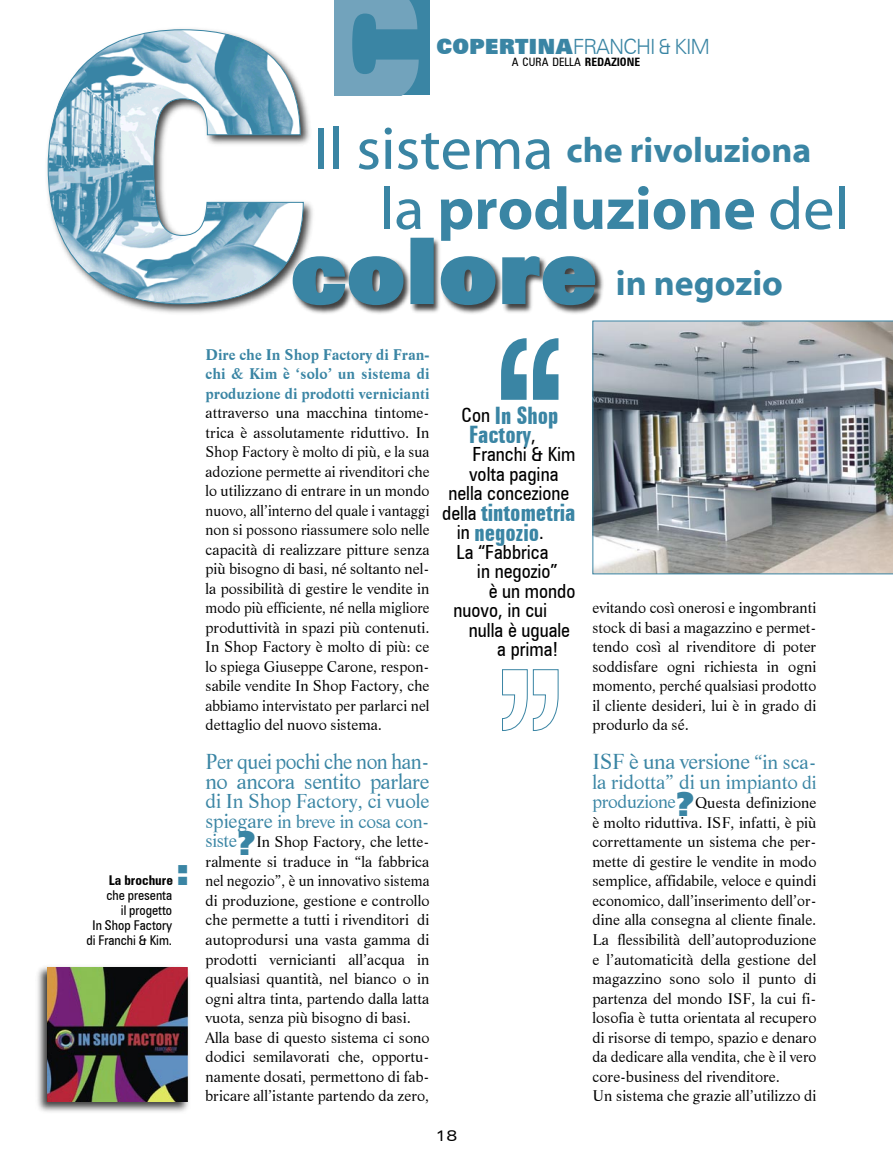
<style>
.page{position:relative;width:893px;height:1170px;background:#fff}
.page>*{position:absolute;margin:0;border:0;box-sizing:border-box;transform-origin:0 0}
.corpo_testo{font:900 90px "Zurich BT";color:#3a85a4}
.didascalia_sx{font:60px "Myriad Bd Web";color:#3a85a4}
.corpo_testo-2{font:900 37.5px "Zurich BT";color:#3a85a4}
.didascalia_sx-2{font:34.95px "Myriad Bd Web";color:#3a85a4}
.corpo_testo-3{font:700 extra-condensed 24px/19.5px "Zurich BT";color:#3a85a4}
.corpo_testo-4{font:21px/19.5px "Life BT";letter-spacing:-.025em;color:#3a85a4;scale:.95 1}
.corpo_testo-5{font:21px "Life BT";letter-spacing:-.025em;color:#3a85a4}
.didascalia_sx-3{font:300 21px "Zurich BT";letter-spacing:-.05em;color:#3a85a4}
.corpo_testo-6{font:condensed 19.5px "Zurich BT";color:#000}
.corpo_testo-7{font:19.5px "Life BT";letter-spacing:-.01em;color:#3a85a4}
.corpo_testo-8{font:18px/19.5px "Life BT";letter-spacing:-.025em;color:#3a85a4}
.corpo_testo-9{font:15px/19.5px "Life BT";color:#000;text-align:justify}
.didascalia_sx-4{font:700 15px "Life BT";color:#3a85a4}
.t1{font:expanded 15px "Zurich BT";color:#000}
.corpo_testo-10{font:condensed 13.5px/15px "Zurich BT";color:#000;text-align:right}
.corpo_testo-11{font:700 condensed 13.5px "Zurich BT";color:#000}
.didascalia_sx-5{font:condensed 11.55px "Zurich BT";color:#000}
.s1{font-weight:900}
.s2{font-weight:700}
.s3{font-family:"Myriad Web";font-size:60px}
.s4{font-family:"Myriad Web"}
.s5{font-weight:700;color:#3a85a4}
.s6{font-size:19.5px}
.s7{font-family:"Zurich BT";font-weight:900;font-size:33px;color:#3a85a4}
.s8{font-weight:400;font-stretch:condensed;font-size:19.5px;color:#000}
.s9{font-size:18px}
.s10{font-size:18px;color:#3a85a4}
</style>
<div class="page">
<img style="left:592px;top:320px;width:301px;height:254px">
<div style="left:43px;top:25px;width:273px;height:292px;background:#000;opacity:.75"></div>
<svg style="left:47px;top:29px;width:257px;height:288px"></svg>
<div style="left:334px;top:0;width:95px;height:95px;background:#3a85a4"></div>
<svg style="left:334px;top:0;width:85px;height:95px"></svg>
<svg style="left:533px;top:338px;width:25px;height:62px"></svg>
<svg style="left:501px;top:338px;width:26px;height:62px"></svg>
<svg style="left:502px;top:669px;width:57px;height:62px"></svg>
<div style="left:291px;top:236px;width:315px;height:79px;background:#000;opacity:.75"></div>
<svg style="left:292px;top:255px;width:112px;height:51px;background:#778084"></svg>
<div style="left:410px;top:238px;width:24px;height:66px;border:2px solid #3a85a4"></div>
<svg style="left:440px;top:255px;width:156px;height:51px;background:#7a8387"></svg>
<div style="left:36px;top:964px;width:155px;height:149px;background:#000;opacity:.75"></div>
<img style="left:48px;top:967px;width:139px;height:134px">
<p class="didascalia_sx-3" style="left:437px;top:34px;width:275px"><span class="s1">COPERTINA</span>FRANCHI &amp; KIM</p>
<p class="didascalia_sx-5" style="left:512px;top:55px;width:130px">A CURA DELLA <span class="s2">REDAZIONE</span></p>
<p class="corpo_testo-11" style="left:109px;top:871px;width:66px">La brochure</p>
<p class="corpo_testo-2" style="left:176px;top:848px;width:15px">:</p>
<p class="corpo_testo-10" style="left:106px;top:887px;width:67px">che presenta il progetto</p>
<p class="corpo_testo-10" style="left:86px;top:917px;width:87px;text-align:center">In Shop Factory di Franchi &amp; Kim.</p>
<p class="didascalia_sx-2" style="left:314px;top:131px;width:499px"><span class="s3">Il sistema</span> che rivoluziona</p>
<p class="didascalia_sx" style="left:380px;top:176px;width:471px"><span class="s4">la</span> produzione <span class="s4">del</span></p>
<p class="didascalia_sx-2" style="left:616px;top:263px;width:169px">in negozio</p>
<p class="corpo_testo" style="left:291px;top:216px;width:307px">colore</p>
<p class="didascalia_sx-4" style="left:206px;top:344px;width:225px">Dire che In Shop Factory di Fran-</p>
<p class="corpo_testo-9" style="left:206px;top:363px;width:225px"><span class="s5">chi &amp; Kim è ‘solo’ un sistema di produzione di prodotti vernicianti </span>attraverso una macchina tintome&shy;trica è assolutamente riduttivo. In Shop Factory è molto di più, e la sua adozione permette ai rivenditori che lo utilizzano di entrare in un mondo nuovo, all’interno del quale i vantaggi non si possono riassumere solo nelle capacità di realizzare pitture senza più bisogno di basi, né soltanto nel&shy;la possibilità di gestire le vendite in modo più efficiente, né nella migliore</p>
<p class="corpo_testo-9" style="left:206px;top:617px;width:225px">produttività in spazi più contenuti.<br>In Shop Factory è molto di più: ce lo spiega Giuseppe Carone, respon-</p>
<p class="corpo_testo-9" style="left:206px;top:675px;width:225px">sabile vendite In Shop Factory, che abbiamo intervistato per parlarci nel dettaglio del nuovo sistema.</p>
<p class="corpo_testo-4" style="left:206px;top:751px;width:237px">Per quei pochi che non han&shy;no ancora sentito parlare</p>
<p class="corpo_testo-7" style="left:206px;top:788px;width:225px">di In Shop Factory, ci vuole</p>
<p class="corpo_testo-8" style="left:206px;top:811px;width:225px"><span class="s6">spiegare</span> in breve in cosa con&shy;siste</p>
<p class="corpo_testo-9" style="left:206px;top:831px;width:225px;text-indent:31px"><span class="s7">?</span>In Shop Factory, che lette&shy;ralmente si traduce in “la fabbrica nel negozio”, è un innovativo sistema di produzione, gestione e controllo che permette a tutti i rivenditori di autoprodursi una vasta gamma di prodotti vernicianti all’acqua in qualsiasi quantità, nel bianco o in</p>
<p class="corpo_testo-9" style="left:206px;top:987px;width:225px;text-align:left">ogni altra tinta, partendo dalla latta vuota, senza più bisogno di basi.<br>Alla base di questo sistema ci sono dodici semilavorati che, opportu&shy;namente dosati, permettono di fab&shy;bricare all’istante partendo da zero,</p>
<p class="corpo_testo-3" style="left:469px;top:405px;width:91px;text-indent:-7px"><span class="s8">Con</span> In Shop<br>Factory<span class="s8">,</span></p>
<p class="corpo_testo-6" style="left:473px;top:442px;width:104px">Franchi &amp; Kim</p>
<p class="corpo_testo-6" style="left:469px;top:462px;width:91px">volta pagina</p>
<p class="corpo_testo-6" style="left:448px;top:481px;width:122px">nella concezione</p>
<p class="corpo_testo-6" style="left:442px;top:501px;width:36px">della</p>
<p class="corpo_testo-3" style="left:457px;top:503px;width:120px;text-indent:24px">tintometria <span class="s8">in</span> negozio<span class="s8">.</span></p>
<p class="corpo_testo-6" style="left:456px;top:540px;width:94px">La “Fabbrica</p>
<p class="corpo_testo-6" style="left:477px;top:559px;width:82px">in negozio”</p>
<p class="corpo_testo-6" style="left:489px;top:579px;width:88px">è un mondo</p>
<p class="corpo_testo-6" style="left:453px;top:598px;width:95px">nuovo, in cui</p>
<p class="corpo_testo-6" style="left:469px;top:618px;width:103px">nulla è uguale</p>
<p class="corpo_testo-6" style="left:497px;top:637px;width:63px">a prima!</p>
<p class="t1" style="left:436px;top:1126px;width:23px">18</p>
<p class="corpo_testo-9" style="left:592px;top:597px;width:225px">evitando così onerosi e ingombranti stock di basi a magazzino e permet&shy;tendo così al rivenditore di poter soddisfare ogni richiesta in ogni momento, perché qualsiasi prodotto il cliente desideri, lui è in grado di produrlo da sé.</p>
<p class="corpo_testo-5" style="left:592px;top:747px;width:225px">ISF è una versione <span class="s6">“in sca-</span></p>
<p class="corpo_testo-7" style="left:592px;top:768px;width:225px">la ridotta” di un impianto <span class="s9">di</span></p>
<p class="corpo_testo-9" style="left:592px;top:792px;width:225px"><span class="s10">produzione</span><span class="s7">?</span>Questa definizione è molto riduttiva. ISF, infatti, è più correttamente un sistema che per&shy;mette di gestire le vendite in modo semplice, affidabile, veloce e quindi economico, dall’inserimento dell’or&shy;dine alla consegna al cliente finale.<br>La flessibilità dell’autoproduzione e l’automaticità della gestione del</p>
<p class="corpo_testo-9" style="left:592px;top:968px;width:225px">magazzino sono solo il punto di partenza del mondo ISF, la cui fi&shy;losofia è tutta orientata al recupero di risorse di tempo, spazio e denaro</p>
<p class="corpo_testo-9" style="left:592px;top:1046px;width:225px;text-align:left">da dedicare alla vendita, che è il vero core-business del rivenditore.<br>Un sistema che grazie all’utilizzo di</p>
</div>
